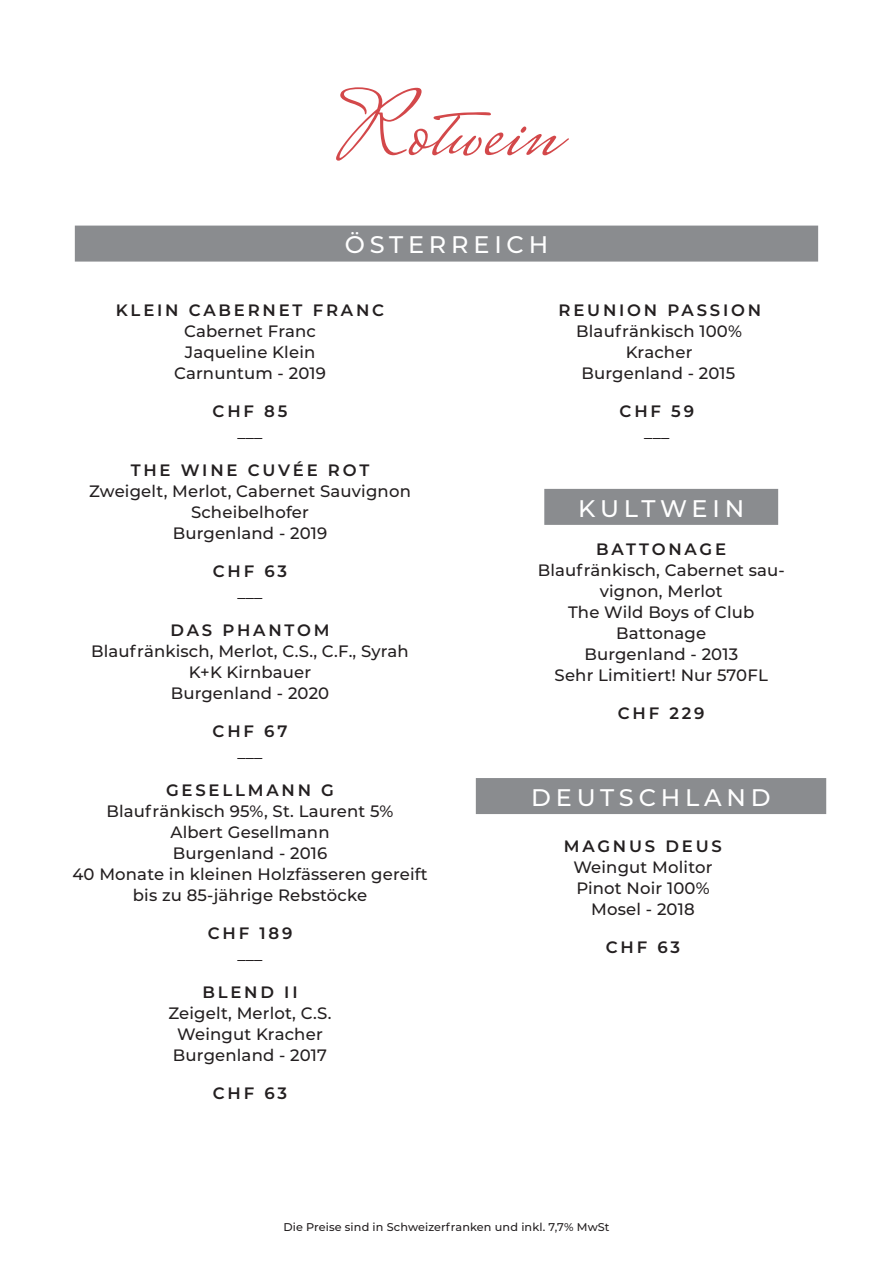
<style>
.page{position:relative;width:893px;height:1263px;background:#fff}
.page>*{position:absolute;margin:0;border:0;box-sizing:border-box;transform-origin:0 0}
.t1{font:91.5px "Mrs Saint Delafield";color:#d3484a}
.t2{font:500 24px "Montserrat";letter-spacing:.2em;color:#fff}
.t3{font:500 16.5px/21px "Montserrat";letter-spacing:.01em;color:#231f20;text-align:center}
.t4{font:600 16.5px "Montserrat";letter-spacing:.17em;color:#231f20}
.t5{font:500 11.25px "Montserrat";letter-spacing:.01em;color:#231f20}
</style>
<div class="page">
<div style="left:75px;top:226px;width:743px;height:36px;background:#8a8c8f"></div>
<div style="left:476px;top:778px;width:350px;height:36px;background:#8a8c8f"></div>
<div style="left:544px;top:489px;width:234px;height:36px;background:#8a8c8f"></div>
<h1 class="t1" style="left:336px;top:69px;width:222px">Rotwein</h1>
<h2 class="t2" style="left:345px;top:228px;width:205px">ÖSTERREICH</h2>
<p class="t4" style="left:116px;top:298px;width:270px">KLEIN CABERNET FRANC</p>
<p class="t3" style="left:174px;top:320px;width:153px">Cabernet Franc<br>Jaqueline Klein<br>Carnuntum - 2019</p>
<p class="t4" style="left:213px;top:399px;width:76px">CHF 85</p>
<p class="t3" style="left:237px;top:421px;width:27px">___</p>
<p class="t4" style="left:131px;top:458px;width:240px">THE WINE CUVÉE ROT</p>
<p class="t3" style="left:89px;top:480px;width:323px">Zweigelt, Merlot, Cabernet Sauvignon<br>Scheibelhofer<br>Burgenland - 2019</p>
<p class="t4" style="left:213px;top:559px;width:76px">CHF 63</p>
<p class="t3" style="left:237px;top:581px;width:27px">___</p>
<p class="t4" style="left:170px;top:618px;width:161px">DAS PHANTOM</p>
<p class="t3" style="left:91px;top:640px;width:319px">Blaufränkisch, Merlot, C.S., C.F., Syrah<br>K+K Kirnbauer<br>Burgenland - 2020</p>
<p class="t4" style="left:213px;top:719px;width:76px">CHF 67</p>
<p class="t3" style="left:237px;top:741px;width:27px">___</p>
<p class="t4" style="left:166px;top:778px;width:169px">GESELLMANN G</p>
<p class="t3" style="left:72px;top:800px;width:357px">Blaufränkisch 95%, St. Laurent 5%<br>Albert Gesellmann<br>Burgenland - 2016<br>40 Monate in kleinen Holzfässeren gereift bis zu 85-jährige Rebstöcke</p>
<p class="t4" style="left:208px;top:921px;width:86px">CHF 189</p>
<p class="t3" style="left:237px;top:943px;width:27px">___</p>
<p class="t4" style="left:202px;top:980px;width:97px">BLEND II</p>
<p class="t3" style="left:168px;top:1002px;width:165px;text-align:left">Zeigelt, Merlot, C.S.<br>Weingut Kracher<br>Burgenland - 2017</p>
<p class="t4" style="left:213px;top:1081px;width:76px">CHF 63</p>
<p class="t4" style="left:558px;top:298px;width:204px">REUNION PASSION</p>
<p class="t3" style="left:576px;top:320px;width:167px">Blaufränkisch 100%<br>Kracher<br>Burgenland - 2015</p>
<p class="t4" style="left:620px;top:399px;width:76px">CHF 59</p>
<p class="t3" style="left:644px;top:421px;width:27px">___</p>
<h2 class="t2" style="left:578px;top:491px;width:167px">KULTWEIN</h2>
<p class="t4" style="left:596px;top:537px;width:131px">BATTONAGE</p>
<p class="t3" style="left:538px;top:558px;width:249px">Blaufränkisch, Cabernet sau&shy;vignon, Merlot<br>The Wild Boys of Club<br>Battonage<br>Burgenland - 2013<br>Sehr Limitiert! Nur 570FL</p>
<p class="t4" style="left:618px;top:701px;width:88px">CHF 229</p>
<h2 class="t2" style="left:531px;top:780px;width:241px">DEUTSCHLAND</h2>
<p class="t4" style="left:564px;top:834px;width:160px">MAGNUS DEUS</p>
<p class="t3" style="left:573px;top:855px;width:141px">Weingut Molitor<br>Pinot Noir 100%<br>Mosel - 2018</p>
<p class="t4" style="left:606px;top:935px;width:76px">CHF 63</p>
<p class="t5" style="left:283px;top:1219px;width:328px">Die Preise sind in Schweizerfranken und inkl. 7,7% MwSt</p>
</div>
